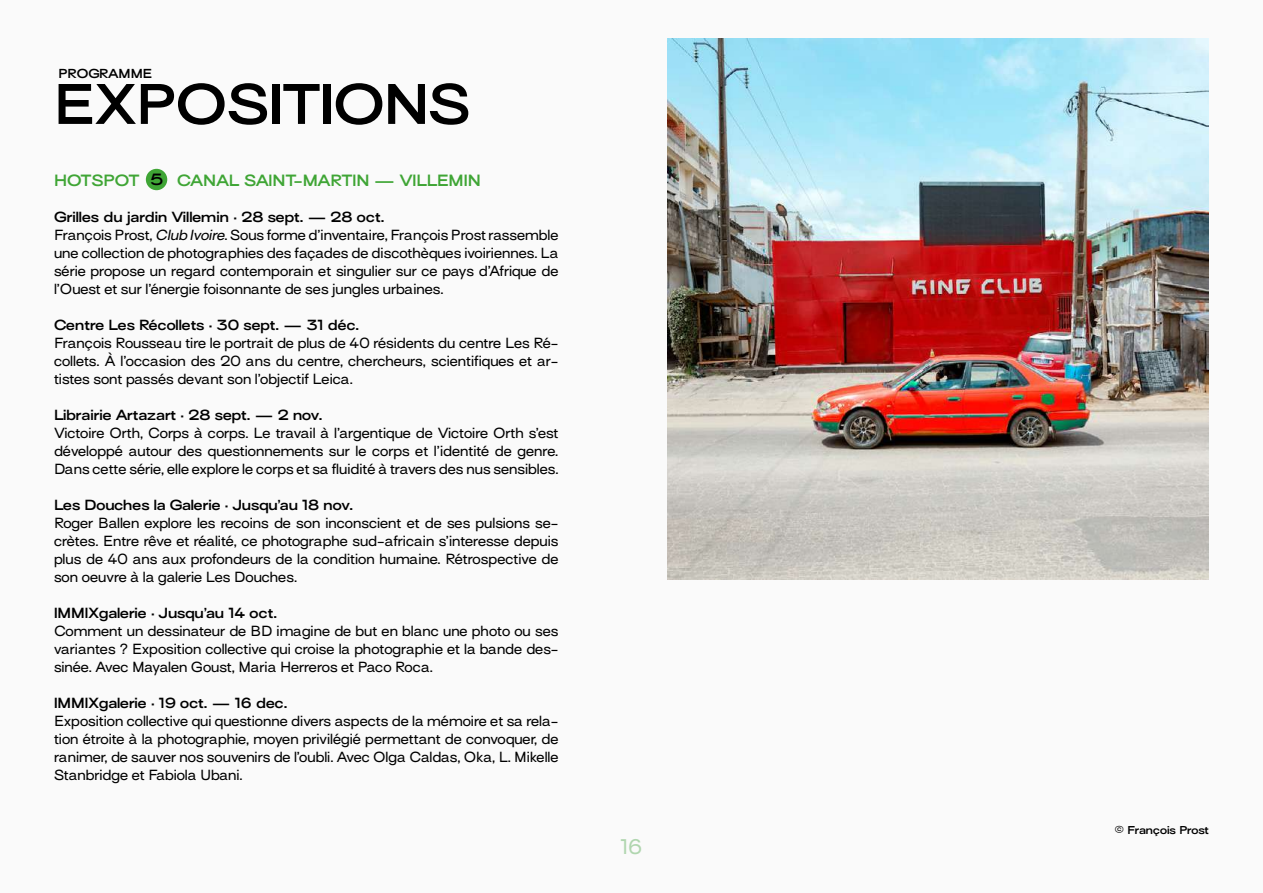
<style>
.page{position:relative;width:1263px;height:893px;background:#fafafa}
.page>*{position:absolute;margin:0;border:0;box-sizing:border-box;transform-origin:0 0}
.t1{font:600 expanded 52.5px "Surt";color:#000}
.t2{font:19.5px "Surt Regular Exp.";color:#b0d6af}
.t3{font:600 expanded 15px "Surt";color:#3fa535}
.t4{font:600 expanded 15px "Surt";color:#000}
.t5{font:13.5px/18px "Surt Regular Exp.";color:#000;text-align:justify}
.t6{font:600 expanded 13.5px "Surt";color:#000}
.t7{font:600 expanded 12px "Surt";color:#000}
.t8{font:600 expanded 10.5px "Surt";color:#000}
.s1{font-style:italic}
</style>
<div class="page">
<div style="left:146px;top:169px;width:21px;height:21px;background:#3fa535;border-radius:50%"></div>
<img style="left:668px;top:38px;width:541px;height:542px">
<p class="t7" style="left:59px;top:66px;width:96px">PROGRAMME</p>
<h1 class="t1" style="left:54px;top:71px;width:418px">EXPOSITIONS</h1>
<p class="t4" style="left:150px;top:170px;width:15px">5</p>
<p class="t3" style="left:54px;top:170px;width:87px">HOTSPOT</p>
<p class="t3" style="left:177px;top:170px;width:305px">CANAL SAINT-MARTIN — VILLEMIN</p>
<p class="t6" style="left:54px;top:208px;width:332px">Grilles du jardin Villemin · 28 sept. — 28 oct.</p>
<p class="t5" style="left:54px;top:227px;width:506px">François Prost, <span class="s1">Club Ivoire</span>. Sous forme d’inventaire, François Prost rassemble une collection de photographies des façades de discothèques ivoiriennes. La série propose un regard contemporain et singulier sur ce pays d’Afrique de l’Ouest et sur l’énergie foisonnante de ses jungles urbaines.</p>
<p class="t6" style="left:54px;top:316px;width:307px">Centre Les Récollets · 30 sept. — 31 déc.</p>
<p class="t5" style="left:54px;top:335px;width:506px">François Rousseau tire le portrait de plus de 40 résidents du centre Les Ré&shy;collets. À l’occasion des 20 ans du centre, chercheurs, scientifiques et ar&shy;tistes sont passés devant son l’objectif Leica.</p>
<p class="t6" style="left:54px;top:406px;width:270px">Librairie Artazart · 28 sept. — 2 nov.</p>
<p class="t5" style="left:54px;top:425px;width:506px">Victoire Orth, Corps à corps. Le travail à l’argentique de Victoire Orth s’est développé autour des questionnements sur le corps et l’identité de genre.<br>Dans cette série, elle explore le corps et sa fluidité à travers des nus sensibles.</p>
<p class="t6" style="left:54px;top:496px;width:300px">Les Douches la Galerie · Jusqu’au 18 nov.</p>
<p class="t5" style="left:54px;top:515px;width:506px">Roger Ballen explore les recoins de son inconscient et de ses pulsions se&shy;crètes. Entre rêve et réalité, ce photographe sud-africain s’interesse depuis plus de 40 ans aux profondeurs de la condition humaine. Rétrospective de son oeuvre à la galerie Les Douches.</p>
<p class="t6" style="left:54px;top:604px;width:225px">IMMIXgalerie · Jusqu’au 14 oct.</p>
<p class="t5" style="left:54px;top:623px;width:506px">Comment un dessinateur de BD imagine de but en blanc une photo ou ses variantes ? Exposition collective qui croise la photographie et la bande des&shy;sinée. Avec Mayalen Goust, Maria Herreros et Paco Roca.</p>
<p class="t6" style="left:54px;top:694px;width:235px">IMMIXgalerie · 19 oct. — 16 dec.</p>
<p class="t5" style="left:54px;top:713px;width:506px">Exposition collective qui questionne divers aspects de la mémoire et sa rela&shy;tion étroite à la photographie, moyen privilégié permettant de convoquer, de ranimer, de sauver nos souvenirs de l’oubli. Avec Olga Caldas, Oka, L. Mikelle Stanbridge et Fabiola Ubani.</p>
<h2 class="t2" style="left:620px;top:834px;width:23px">16</h2>
<p class="t8" style="left:1115px;top:824px;width:95px">© François Prost</p>
</div>
